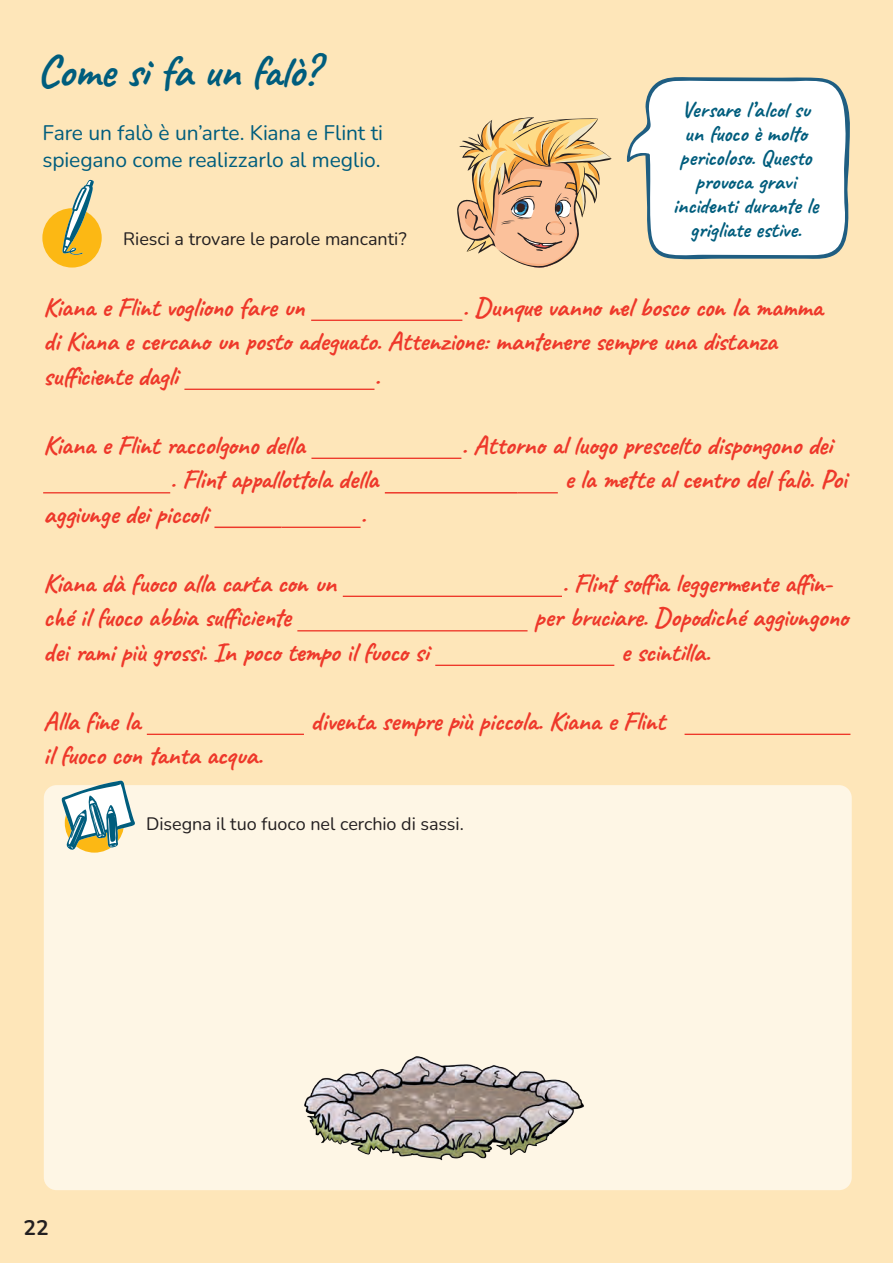
<style>
.page{position:relative;width:893px;height:1263px;background:#fee6b9}
.page>*{position:absolute;margin:0;border:0;box-sizing:border-box;transform-origin:0 0}
.t1{font:45px "Caveat";letter-spacing:-.015em;color:#005d7d}
.t2{font:27px/34.5px "Caveat";letter-spacing:-.015em;color:#ee382a}
.t3{font:22.5px/24px "Caveat";letter-spacing:-.005em;color:#005d7d;text-align:center}
.t4{font:21px/27px "Nunito";letter-spacing:-.005em;color:#005d7d}
.t5{font:700 21px "Nunito";color:#231f20}
.t6{font:18px "Nunito";letter-spacing:-.005em;color:#231f20}
</style>
<div class="page">
<hr style="left:311px;top:320px;width:151px;height:1px;background:#ee382a">
<hr style="left:184px;top:389px;width:190px;height:1px;background:#ee382a">
<hr style="left:311px;top:458px;width:150px;height:1px;background:#ee382a">
<hr style="left:43px;top:492px;width:127px;height:1px;background:#ee382a">
<hr style="left:385px;top:492px;width:133px;height:1px;background:#ee382a">
<hr style="left:518px;top:492px;width:40px;height:1px;background:#ee382a">
<hr style="left:214px;top:526px;width:67px;height:2px;background:#ee382a">
<hr style="left:281px;top:527px;width:80px;height:1px;background:#ee382a">
<hr style="left:343px;top:596px;width:219px;height:1px;background:#ee382a">
<hr style="left:297px;top:630px;width:231px;height:1px;background:#ee382a">
<hr style="left:435px;top:665px;width:179px;height:1px;background:#ee382a">
<hr style="left:147px;top:734px;width:157px;height:1px;background:#ee382a">
<hr style="left:685px;top:734px;width:165px;height:1px;background:#ee382a">
<div style="left:42px;top:208px;width:60px;height:60px;background:#fcb814;border-radius:50%"></div>
<svg style="left:62px;top:180px;width:33px;height:75px"></svg>
<svg style="left:457px;top:117px;width:154px;height:151px"></svg>
<svg style="left:627px;top:77px;width:223px;height:182px;background:#eff1ef"></svg>
<div style="left:44px;top:785px;width:808px;height:405px;background:#fef6e5;border-radius:13px"></div>
<img style="left:304px;top:1056px;width:280px;height:105px">
<svg style="left:62px;top:781px;width:73px;height:70px"></svg>
<h1 class="t1" style="left:37px;top:43px;width:283px">Come si fa un falò?</h1>
<p class="t4" style="left:43px;top:119px;width:342px">Fare un falò è un’arte. Kiana e Flint ti spiegano come realizzarlo al meglio.</p>
<p class="t6" style="left:123px;top:226px;width:285px">Riesci a trovare le parole mancanti?</p>
<p class="t3" style="left:673px;top:97px;width:147px">Versare l’alcol su un fuoco è molto pericoloso. Questo provoca gravi incidenti durante le grigliate estive.</p>
<p class="t2" style="left:43px;top:290px;width:782px;text-indent:419px">. Dunque vanno nel bosco con la mamma di Kiana e cercano un posto adeguato. Attenzione: mantenere sempre una distanza sufficiente dagli</p>
<p class="t2" style="left:43px;top:290px;width:263px">Kiana e Flint vogliono fare un</p>
<p class="t2" style="left:374px;top:359px;width:7px">.</p>
<p class="t2" style="left:43px;top:428px;width:264px">Kiana e Flint raccolgono della</p>
<p class="t2" style="left:461px;top:428px;width:372px">. Attorno al luogo prescelto dispongono dei</p>
<p class="t2" style="left:170px;top:462px;width:211px">. Flint appallottola della</p>
<p class="t2" style="left:564px;top:462px;width:284px">e la mette al centro del falò. Poi</p>
<p class="t2" style="left:43px;top:497px;width:166px">aggiunge dei piccoli</p>
<p class="t2" style="left:361px;top:497px;width:7px">.</p>
<p class="t2" style="left:43px;top:566px;width:295px">Kiana dà fuoco alla carta con un</p>
<p class="t2" style="left:562px;top:566px;width:273px">. Flint soffia leggermente affin-</p>
<p class="t2" style="left:43px;top:600px;width:249px">ché il fuoco abbia sufficiente</p>
<p class="t2" style="left:534px;top:600px;width:316px">per bruciare. Dopodiché aggiungono</p>
<p class="t2" style="left:43px;top:635px;width:387px">dei rami più grossi. In poco tempo il fuoco si</p>
<p class="t2" style="left:621px;top:635px;width:91px">e scintilla.</p>
<p class="t2" style="left:43px;top:704px;width:99px">Alla fine la</p>
<p class="t2" style="left:311px;top:704px;width:356px">diventa sempre più piccola. Kiana e Flint</p>
<p class="t2" style="left:43px;top:738px;width:221px">il fuoco con tanta acqua.</p>
<p class="t6" style="left:146px;top:811px;width:319px">Disegna il tuo fuoco nel cerchio di sassi.</p>
<p class="t5" style="left:23px;top:1213px;width:27px">22</p>
</div>
